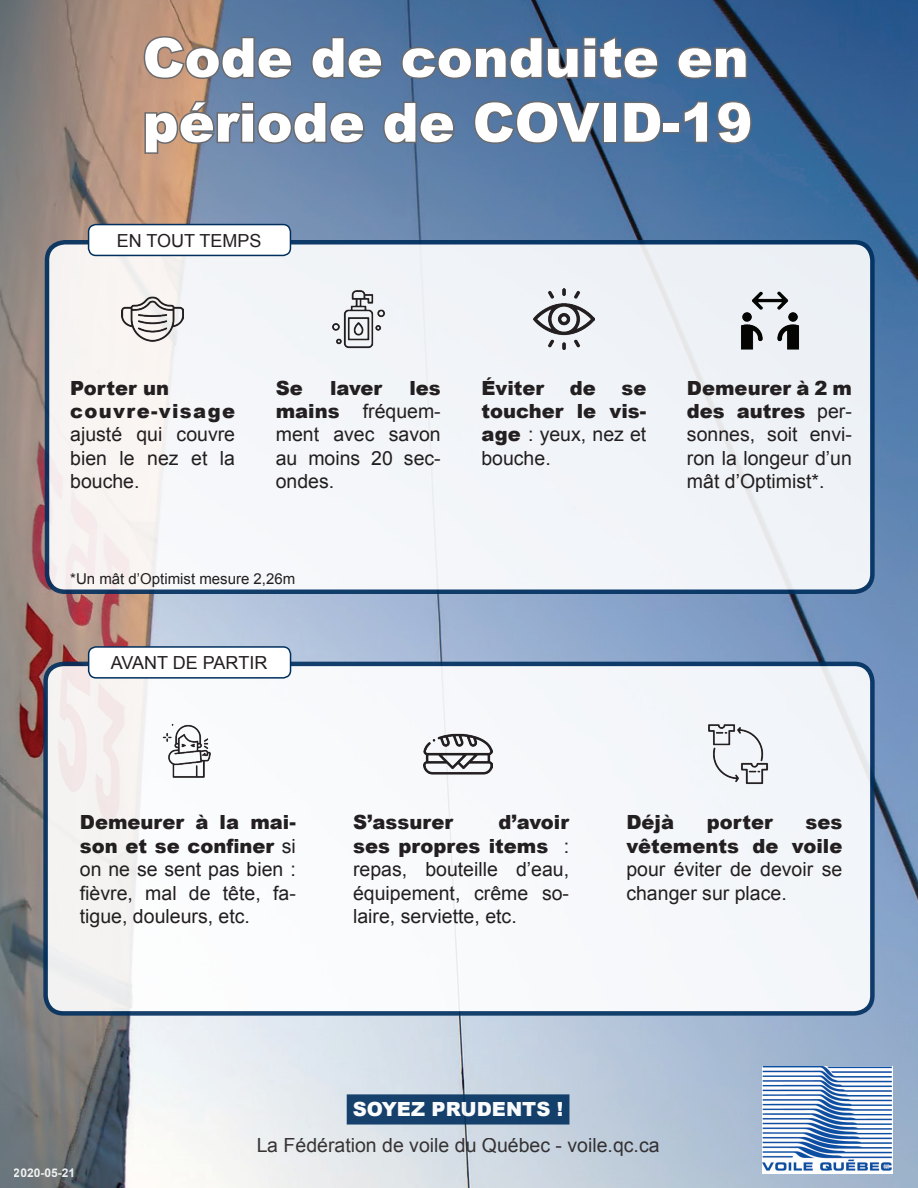
<style>
.page{position:relative;width:918px;height:1188px;background:#fff}
.page>*{position:absolute;margin:0;border:0;box-sizing:border-box;transform-origin:0 0}
.t1{font:900 54px/64.8px "Arial";color:#fff}
.t2{font:19.5px/23.4px "Arial";color:#231f20;text-align:justify}
.t3{font:900 19.5px/23.4px "Arial";color:#231f20;text-align:justify}
.t4{font:900 19.5px/23.4px "Arial";letter-spacing:.07em;color:#231f20}
.t5{font:900 19.5px "Arial";color:#fff}
.t6{font:18px "Arial";color:#231f20}
.t7{font:15px "Arial";color:#231f20}
.t8{font:700 12px "Arial";color:#fff}
.s1{font-weight:900}
.s2{font-weight:400}
</style>
<div class="page">
<img style="left:0;top:0;width:918px;height:1188px">
<img style="left:763px;top:1066px;width:129px;height:108px">
<div style="left:349px;top:1097px;width:218px;height:25px;background:#15406b"></div>
<div style="left:347px;top:1094px;width:222px;height:31px;border:4px solid #002f5e"></div>
<svg style="left:142px;top:34px;width:153px;height:47px;background:#827f85"></svg>
<svg style="left:309px;top:35px;width:76px;height:46px;background:#5c7493"></svg>
<svg style="left:399px;top:33px;width:262px;height:48px;background:#4f6b8d"></svg>
<svg style="left:676px;top:45px;width:73px;height:36px;background:#4a6688"></svg>
<svg style="left:143px;top:99px;width:224px;height:56px;background:#7b8292"></svg>
<svg style="left:381px;top:100px;width:76px;height:46px;background:#5e7695"></svg>
<svg style="left:472px;top:99px;width:132px;height:47px;background:#556f90"></svg>
<div style="left:602px;top:102px;width:15px;height:41px;border:3px solid #6b6b6e"></div>
<svg style="left:622px;top:100px;width:42px;height:45px;background:#4f6d90"></svg>
<div style="left:662px;top:122px;width:19px;height:11px;border:3px solid #6b6b6e"></div>
<svg style="left:682px;top:98px;width:71px;height:48px;background:#486b8f"></svg>
<div style="left:47px;top:242px;width:825px;height:350px;background:#f2f4f8;border-radius:18px"></div>
<div style="left:45px;top:240px;width:830px;height:354px;border:4px solid #002f5e;border-radius:18px"></div>
<div style="left:89px;top:225px;width:201px;height:30px;background:#fff;border-radius:8px"></div>
<div style="left:88px;top:224px;width:203px;height:32px;border:2px solid #002f5e;border-radius:8px"></div>
<img style="left:122px;top:288px;width:61px;height:61px">
<img style="left:741px;top:291px;width:59px;height:59px">
<img style="left:332px;top:290px;width:53px;height:59px">
<img style="left:533px;top:288px;width:62px;height:62px">
<div style="left:46px;top:664px;width:826px;height:349px;background:#f6f8fb;border-radius:18px"></div>
<div style="left:43px;top:662px;width:832px;height:354px;border:4px solid #002f5e;border-radius:18px"></div>
<div style="left:89px;top:647px;width:202px;height:31px;background:#fff;border-radius:8px"></div>
<div style="left:88px;top:646px;width:203px;height:33px;border:2px solid #002f5e;border-radius:8px"></div>
<img style="left:162px;top:724px;width:49px;height:54px">
<img style="left:708px;top:724px;width:61px;height:61px">
<img style="left:424px;top:719px;width:69px;height:69px">
<h1 class="t1" style="left:143px;top:24px;width:611px">Code de conduite en période de COVID-19</h1>
<p class="t6" style="left:117px;top:228px;width:146px">EN TOUT TEMPS</p>
<p class="t4" style="left:70px;top:375px;width:166px">Porter un couvre-visage</p>
<p class="t2" style="left:70px;top:423px;width:166px">ajusté qui couvre bien le nez et la bouche.</p>
<p class="t3" style="left:276px;top:375px;width:29px">Se</p>
<p class="t3" style="left:330px;top:375px;width:54px">laver</p>
<p class="t2" style="left:276px;top:376px;width:166px;text-indent:134px"><span class="s1">les mains</span> fréquem&shy;ment avec savon au moins 20 sec&shy;ondes.</p>
<p class="t7" style="left:70px;top:569px;width:227px">*Un mât d’Optimist mesure 2,26m</p>
<p class="t6" style="left:111px;top:651px;width:158px">AVANT DE PARTIR</p>
<p class="t3" style="left:481px;top:375px;width:64px">Éviter</p>
<p class="t3" style="left:570px;top:375px;width:28px">de</p>
<p class="t3" style="left:481px;top:375px;width:167px;text-indent:140px">se toucher le vis&shy;age <span class="s2">: yeux, nez et bouche.</span></p>
<p class="t2" style="left:687px;top:376px;width:166px"><span class="s1">Demeurer à 2 m des autres</span> per&shy;sonnes, soit envi&shy;ron la longeur d’un mât d’Optimist*.</p>
<p class="t2" style="left:80px;top:811px;width:218px"><span class="s1">Demeurer à la mai&shy;son et se confiner</span> si on ne se sent pas bien : fièvre, mal de tête, fa&shy;tigue, douleurs, etc.</p>
<p class="t3" style="left:626px;top:810px;width:49px">Déjà</p>
<p class="t3" style="left:707px;top:810px;width:67px">porter</p>
<p class="t2" style="left:353px;top:811px;width:218px;text-indent:145px"><span class="s1">d’avoir ses propres items</span> : repas, bouteille d’eau, équipement, crême so&shy;laire, serviette, etc.</p>
<p class="t3" style="left:353px;top:810px;width:101px">S’assurer</p>
<p class="t3" style="left:626px;top:810px;width:217px;text-align:right">ses<br>vêtements de voile</p>
<p class="t2" style="left:626px;top:858px;width:218px">pour éviter de devoir se changer sur place.</p>
<p class="t5" style="left:353px;top:1095px;width:212px">SOYEZ PRUDENTS !</p>
<p class="t8" style="left:14px;top:1164px;width:63px">2020-05-21</p>
<p class="t2" style="left:256px;top:1134px;width:405px">La Fédération de voile du Québec - voile.qc.ca</p>
</div>
